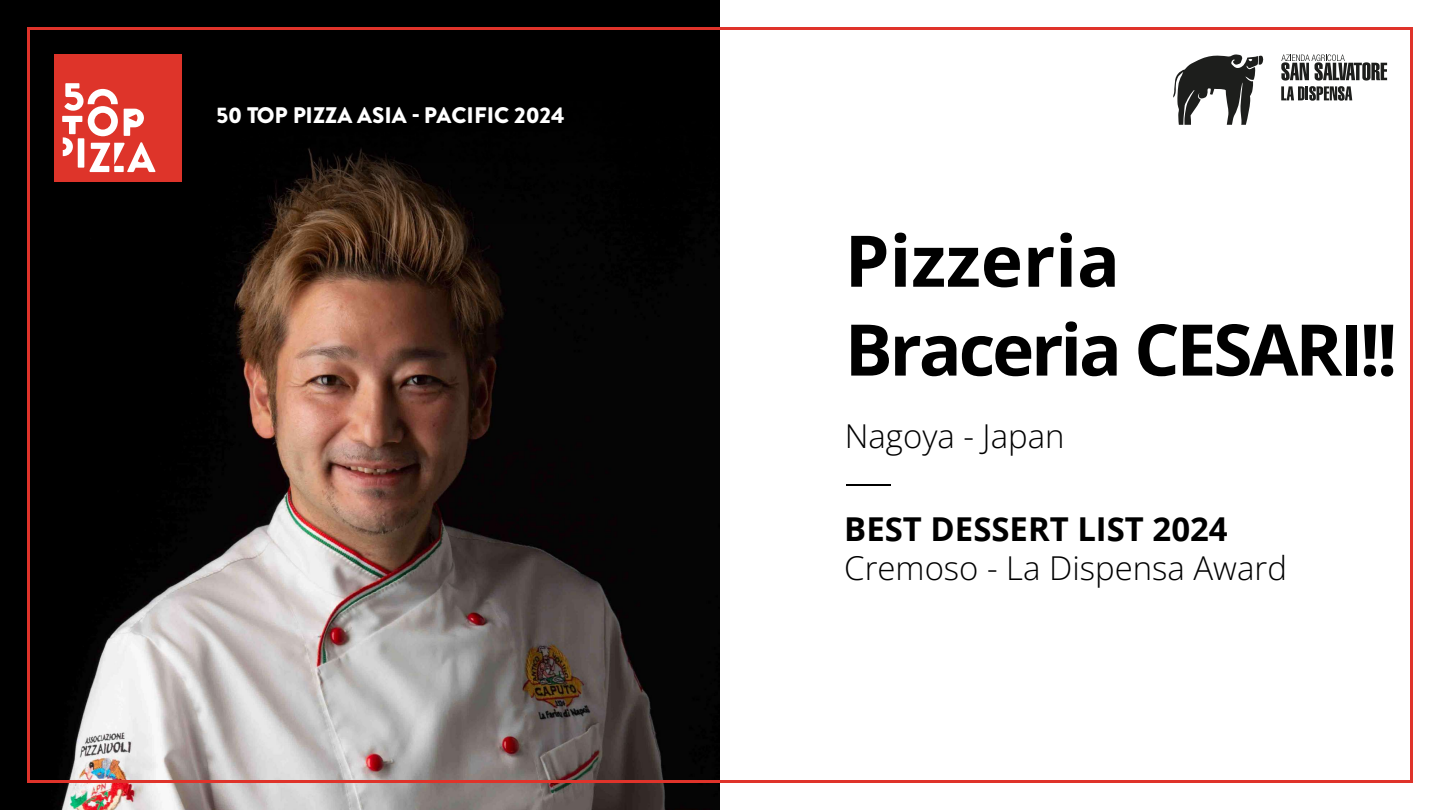
<style>
.page{position:relative;width:1440px;height:810px;background:#fff}
.page>*{position:absolute;margin:0;border:0;box-sizing:border-box;transform-origin:0 0}
.t1{font:700 71.25px/88.9px "Open Sans";letter-spacing:-.045em;color:#000}
.t2{font:32.92px "Open Sans";color:#000}
.t3{font:700 32.92px "Open Sans";color:#000}
.t4{font:900 22.5px "Brandon Grotesque";color:#fff}
</style>
<div class="page">
<img style="left:0;top:224px;width:720px;height:586px">
<svg style="left:0;top:0;width:720px;height:224px;background:#0a0403"></svg>
<svg style="left:54px;top:54px;width:127px;height:127px"></svg>
<hr style="left:846px;top:484px;width:45px;height:2px;background:#000">
<div style="left:205px;top:92px;width:371px;height:51px;background:#000"></div>
<svg style="left:1173px;top:54px;width:91px;height:71px"></svg>
<svg style="left:1281px;top:54px;width:106px;height:47px"></svg>
<p class="t4" style="left:216px;top:99px;width:350px">50 TOP PIZZA ASIA - PACIFIC 2024</p>
<h1 class="t1" style="left:845px;top:215px;width:554px">Pizzeria<br>Braceria CESARI!!</h1>
<p class="t2" style="left:845px;top:413px;width:221px">Nagoya - Japan</p>
<p class="t3" style="left:844px;top:506px;width:385px">BEST DESSERT LIST 2024</p>
<p class="t2" style="left:844px;top:545px;width:444px">Cremoso - La Dispensa Award</p>
</div>
